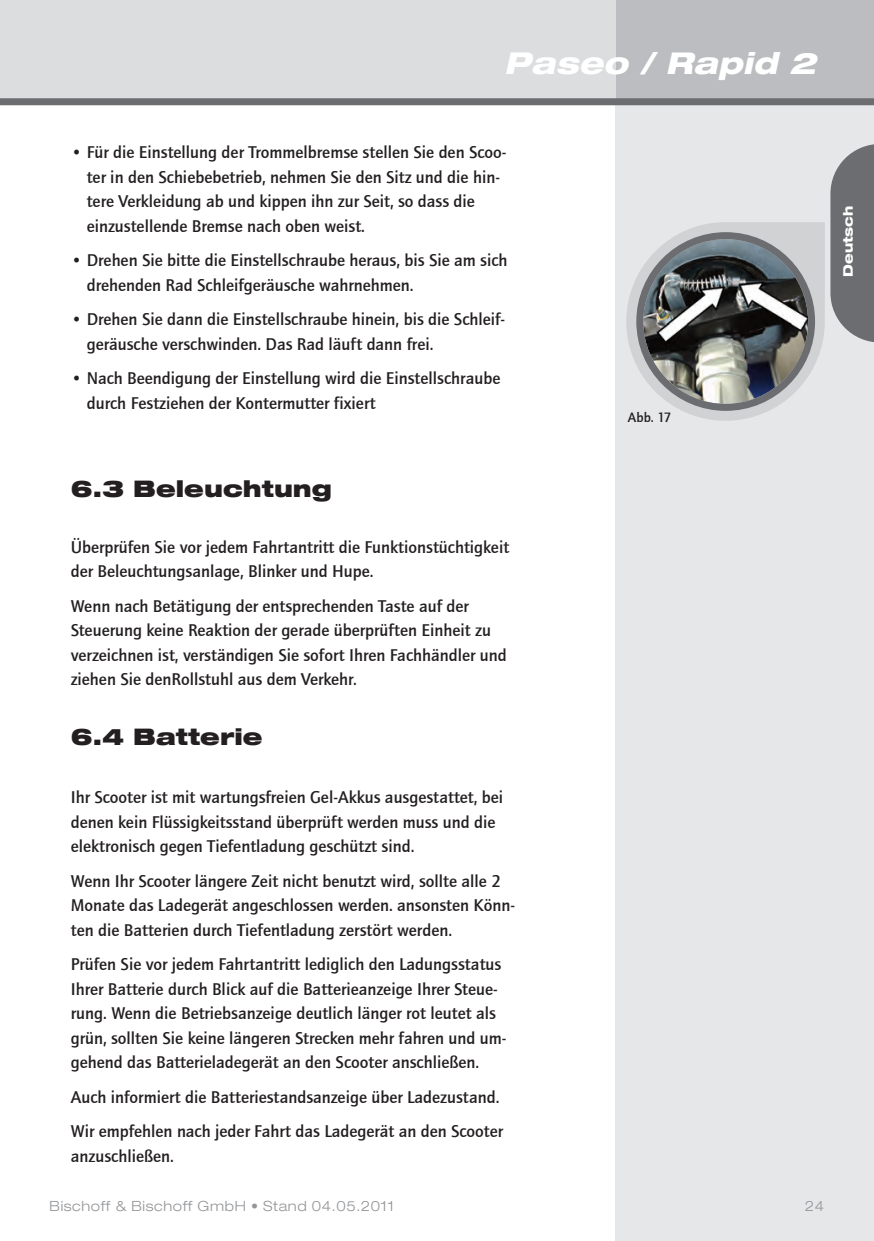
<style>
.page{position:relative;width:874px;height:1241px;background:#fff}
.page>*{position:absolute;margin:0;border:0;box-sizing:border-box;transform-origin:0 0}
.t1{font:800 29.93px "Helve Neu Hea Ext Obl";letter-spacing:.01em;color:#fff}
.t2{font:900 expanded 22.75px "Helvetica Neue";color:#231f20}
.t3{font:500 17.5px/24.5px "Quay Sans";color:#231f20}
.t4{font:300 14px "Helve Neu Lig Ext";letter-spacing:.045em;color:#939598}
.t5{font:500 14px "Quay Sans";color:#231f20}
.t6{font:800 13.12px "Helve Neu Hea Ext";color:#fff}
</style>
<div class="page">
<div style="left:615px;top:0;width:258px;height:1240px;background:#e6e7e9"></div>
<div style="left:615px;top:0;width:258px;height:102px;background:#bcbdc0"></div>
<svg style="left:830px;top:144px;width:43px;height:198px"></svg>
<svg style="left:626px;top:222px;width:198px;height:199px"></svg>
<div style="left:0;top:0;width:615px;height:102px;background:#dcdddf"></div>
<div style="left:0;top:98px;width:873px;height:7px;background:#6c6d70"></div>
<h1 class="t1" style="left:504px;top:52px;width:313px">Paseo / Rapid 2</h1>
<p class="t3" style="left:87px;top:142px;width:421px;text-indent:-16px">• Für die Einstellung der Trommelbremse stellen Sie den Scoo&shy;ter in den Schiebebetrieb, nehmen Sie den Sitz und die hin&shy;tere Verkleidung ab und kippen ihn zur Seit, so dass die einzustellende Bremse nach oben weist.</p>
<p class="t3" style="left:87px;top:250px;width:422px;text-indent:-16px">• Drehen Sie bitte die Einstellschraube heraus, bis Sie am sich drehenden Rad Schleifgeräusche wahrnehmen.</p>
<p class="t3" style="left:87px;top:309px;width:420px;text-indent:-16px">• Drehen Sie dann die Einstellschraube hinein, bis die Schleif&shy;geräusche verschwinden. Das Rad läuft dann frei.</p>
<p class="t3" style="left:87px;top:367px;width:415px;text-indent:-16px">• Nach Beendigung der Einstellung wird die Einstellschraube durch Festziehen der Kontermutter fixiert</p>
<p class="t5" style="left:627px;top:411px;width:45px">Abb. 17</p>
<p class="t6" style="left:842px;top:277px;width:72px;rotate:-90deg">Deutsch</p>
<h2 class="t2" style="left:71px;top:480px;width:263px">6.3 Beleuchtung</h2>
<p class="t3" style="left:71px;top:536px;width:440px">Überprüfen Sie vor jedem Fahrtantritt die Funktionstüchtigkeit der Beleuchtungsanlage, Blinker und Hupe.</p>
<p class="t3" style="left:71px;top:595px;width:437px">Wenn nach Betätigung der entsprechenden Taste auf der Steuerung keine Reaktion der gerade überprüften Einheit zu verzeichnen ist, verständigen Sie sofort Ihren Fachhändler und ziehen Sie denRollstuhl aus dem Verkehr.</p>
<h2 class="t2" style="left:71px;top:728px;width:193px">6.4 Batterie</h2>
<p class="t3" style="left:71px;top:786px;width:434px">Ihr Scooter ist mit wartungsfreien Gel-Akkus ausgestattet, bei denen kein Flüssigkeitsstand überprüft werden muss und die elektronisch gegen Tiefentladung geschützt sind.</p>
<p class="t3" style="left:71px;top:870px;width:445px">Wenn Ihr Scooter längere Zeit nicht benutzt wird, sollte alle 2<br>Monate das Ladegerät angeschlossen werden. ansonsten Könn&shy;ten die Batterien durch Tiefentladung zerstört werden.</p>
<p class="t3" style="left:71px;top:953px;width:437px">Prüfen Sie vor jedem Fahrtantritt lediglich den Ladungsstatus Ihrer Batterie durch Blick auf die Batterieanzeige Ihrer Steue&shy;rung. Wenn die Betriebsanzeige deutlich länger rot leutet als grün, sollten Sie keine längeren Strecken mehr fahren und um&shy;gehend das Batterieladegerät an den Scooter anschließen.</p>
<p class="t3" style="left:71px;top:1081px;width:433px;line-height:34.5px">Auch informiert die Batteriestandsanzeige über Ladezustand.<br>Wir empfehlen nach jeder Fahrt das Ladegerät an den Scooter</p>
<p class="t3" style="left:71px;top:1144px;width:104px">anzuschließen.</p>
<p class="t4" style="left:50px;top:1200px;width:346px">Bischoff &amp; Bischoff GmbH • Stand 04.05.2011</p>
<p class="t4" style="left:804px;top:1200px;width:21px">24</p>
</div>
